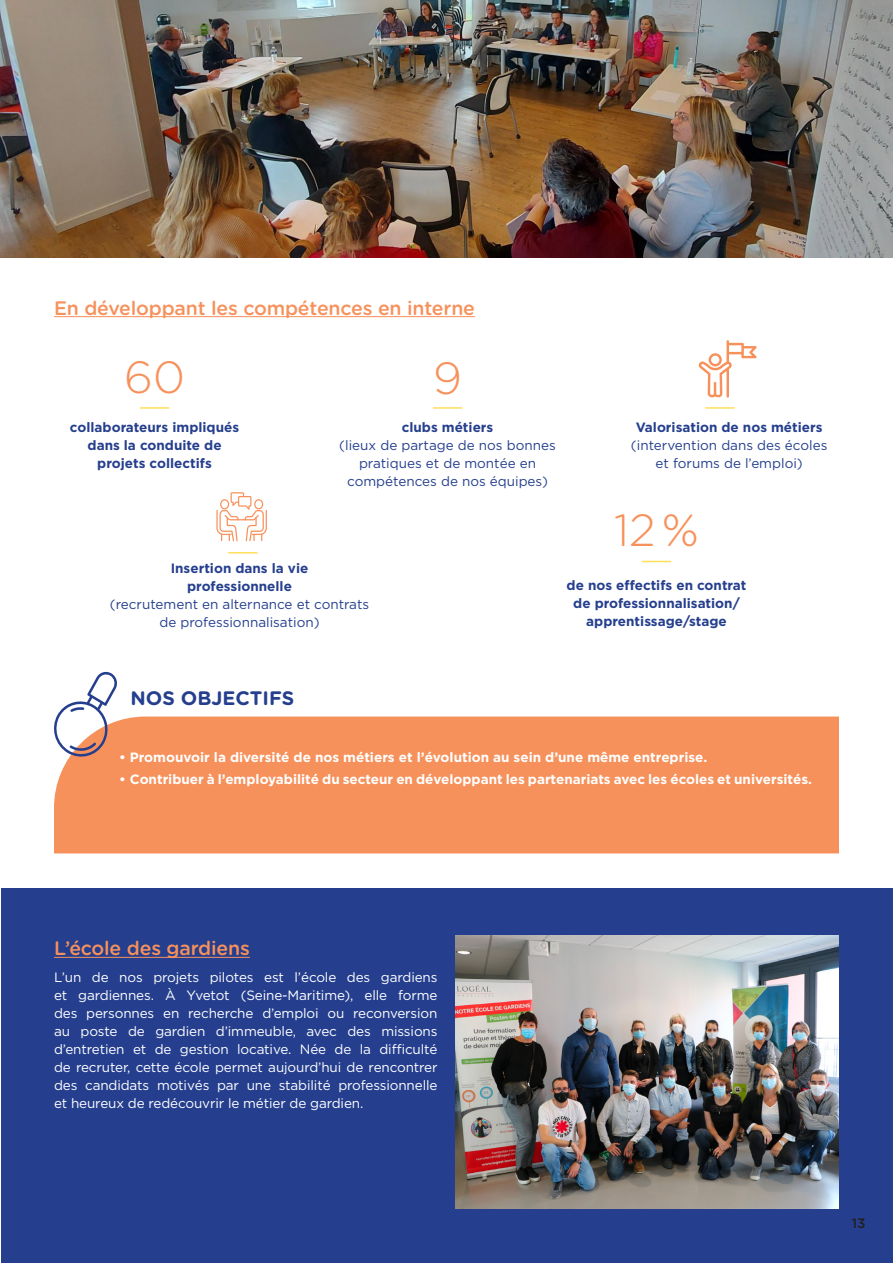
<style>
.page{position:relative;width:893px;height:1263px;background:#fff}
.page>*{position:absolute;margin:0;border:0;box-sizing:border-box;transform-origin:0 0}
.t1{font:300 45px "Gotham Rounded";color:#f7915b}
.t2{font:500 19.5px "Gotham Rounded";letter-spacing:-.01em;color:#f7915b}
.t3{font:700 19.5px "Gotham Rounded";color:#253f8e}
.t4{font:13.5px/18px "Gotham";letter-spacing:-.01em;color:#fff;text-align:justify}
.t5{font:700 13.5px/18px "Gotham";color:#253f8e;text-align:center}
.t6{font:13.5px/18px "Gotham";color:#253f8e;text-align:center}
.t7{font:700 13.5px "Gotham";color:#fff}
.t8{font:500 13.5px "Gotham";color:#231f20}
</style>
<div class="page">
<div style="left:1px;top:889px;width:892px;height:374px;background:#253f8e"></div>
<hr style="left:54px;top:957px;width:196px;height:1px;background:#f7915b">
<hr style="left:54px;top:316px;width:421px;height:1px;background:#f7915b">
<svg style="left:642px;top:561px;width:29px;height:1px"></svg>
<hr style="left:140px;top:407px;width:29px;height:2px;background:#ffde5a">
<hr style="left:433px;top:407px;width:29px;height:2px;background:#ffde5a">
<svg style="left:228px;top:552px;width:29px;height:1px"></svg>
<hr style="left:705px;top:407px;width:30px;height:2px;background:#ffde5a">
<img style="left:455px;top:935px;width:384px;height:274px">
<div style="left:54px;top:716px;width:785px;height:137px;background:#f7915b"></div>
<svg style="left:54px;top:671px;width:63px;height:89px"></svg>
<svg style="left:699px;top:340px;width:58px;height:58px"></svg>
<svg style="left:216px;top:492px;width:51px;height:49px"></svg>
<img style="left:0;top:0;width:893px;height:257px">
<p class="t2" style="left:54px;top:294px;width:423px">En développant les compétences en interne</p>
<p class="t1" style="left:124px;top:347px;width:62px">60</p>
<p class="t1" style="left:433px;top:348px;width:30px">9</p>
<p class="t5" style="left:70px;top:418px;width:171px">collaborateurs impliqués dans la conduite de projets collectifs</p>
<p class="t5" style="left:402px;top:418px;width:93px">clubs métiers</p>
<p class="t6" style="left:339px;top:437px;width:218px">(lieux de partage de nos bonnes pratiques et de montée en compétences de nos équipes)</p>
<p class="t5" style="left:171px;top:559px;width:139px">Insertion dans la vie</p>
<p class="t5" style="left:187px;top:577px;width:106px">professionnelle</p>
<p class="t6" style="left:110px;top:596px;width:261px">(recrutement en alternance et contrats de professionnalisation)</p>
<p class="t5" style="left:636px;top:418px;width:188px">Valorisation de nos métiers</p>
<p class="t6" style="left:631px;top:437px;width:198px">(intervention dans des écoles et forums de l’emploi)</p>
<p class="t1" style="left:614px;top:500px;width:86px">12 %</p>
<p class="t5" style="left:567px;top:575px;width:181px">de nos effectifs en contrat</p>
<p class="t5" style="left:573px;top:593px;width:168px">de professionnalisation/ apprentissage/stage</p>
<p class="t3" style="left:131px;top:683px;width:165px">NOS OBJECTIFS</p>
<p class="t7" style="left:119px;top:749px;width:590px">• Promouvoir la diversité de nos métiers et l’évolution au sein d’une même entreprise.</p>
<p class="t7" style="left:119px;top:772px;width:695px">• Contribuer à l’employabilité du secteur en développant les partenariats avec les écoles et universités.</p>
<p class="t2" style="left:54px;top:934px;width:197px">L’école des gardiens</p>
<p class="t4" style="left:54px;top:968px;width:385px">L’un de nos projets pilotes est l’école des gardiens et gardiennes. À Yvetot (Seine-Maritime), elle forme des personnes en recherche d’emploi ou reconversion au poste de gardien d’immeuble, avec des missions d’entretien et de gestion locative. Née de la difficulté de recruter, cette école permet aujourd’hui de rencontrer des candidats motivés par une stabilité professionnelle et heureux de redécouvrir le métier de gardien.</p>
<p class="t8" style="left:852px;top:1216px;width:15px">13</p>
</div>
